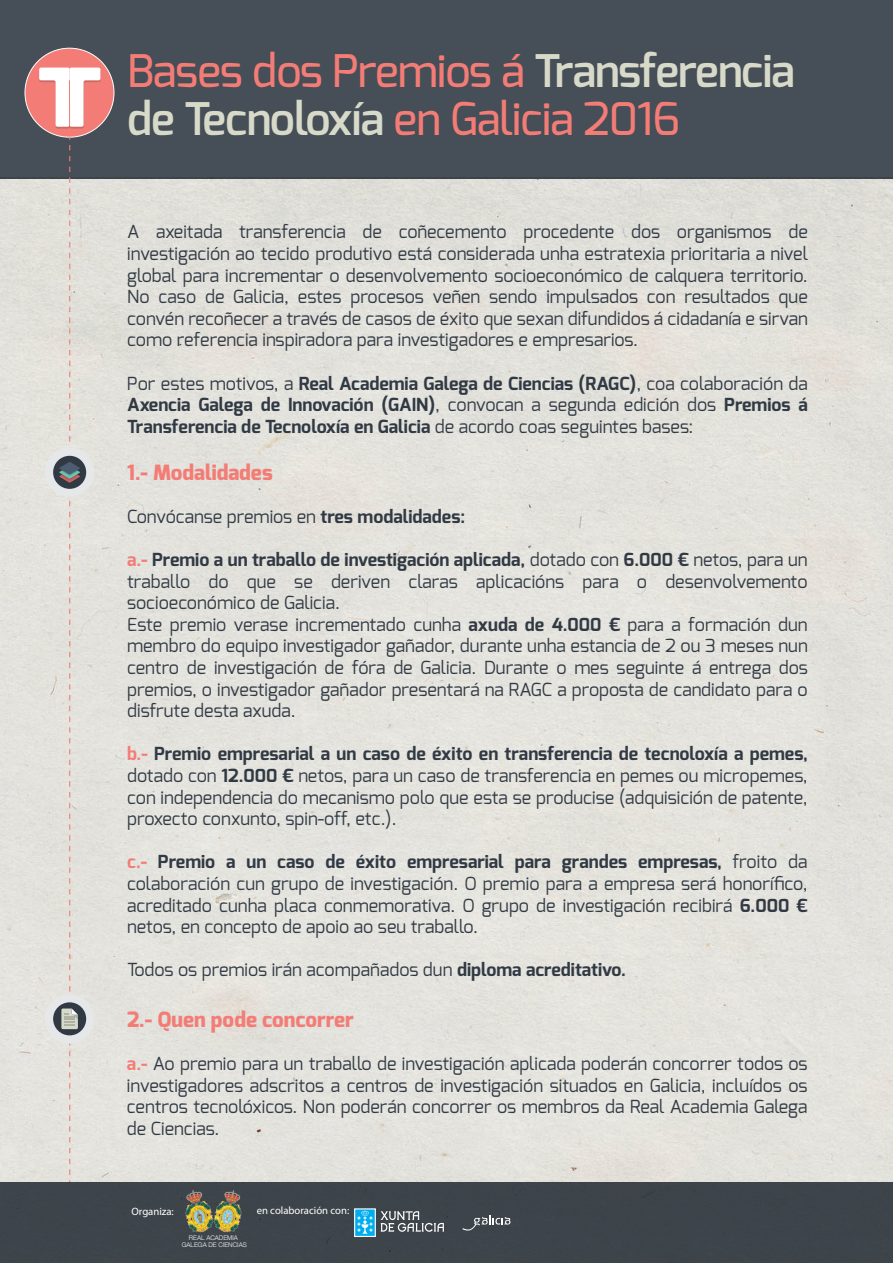
<style>
.page{position:relative;width:893px;height:1263px;background:#fff}
.page>*{position:absolute;margin:0;border:0;box-sizing:border-box;transform-origin:0 0}
.t1{font:500 45px/48.4px "Exo";letter-spacing:-.02em;color:#f37d76}
.t2{font:800 21px "Exo";color:#f37d76}
.t3{font:18px/21.6px "Exo";color:#313a44;text-align:justify}
.t4{font:700 18px/21.6px "Exo";color:#313a44;text-align:justify}
.t5{font:10.65px "Myriad Pro";color:#fff}
.t6{font:300 6.45px/6.4px "Helvetica Neue";color:#fff;text-align:center}
.s1{font-weight:600;color:#d8dac9}
.s2{font-weight:400}
.s3{font-weight:700}
.s4{font-weight:700;color:#f37d76}
</style>
<div class="page">
<div style="left:0;top:178px;width:893px;height:1004px;background:#e4e2dd"></div>
<div style="left:0;top:0;width:893px;height:178px;background:#464e57"></div>
<div style="left:25px;top:48px;width:89px;height:89px;background:#f37d76;border-radius:50%"></div>
<svg style="left:39px;top:68px;width:62px;height:61px"></svg>
<hr style="left:69px;top:80px;width:1px;height:46px;background:#f37d76">
<div style="left:0;top:1182px;width:893px;height:81px;background:#3d444a"></div>
<svg style="left:463px;top:1215px;width:47px;height:15px"></svg>
<div style="left:354px;top:1208px;width:22px;height:29px;background:#00aeef;border:1px solid #fff"></div>
<svg style="left:357px;top:1210px;width:16px;height:24px"></svg>
<svg style="left:381px;top:1211px;width:63px;height:21px"></svg>
<img style="left:181px;top:1191px;width:61px;height:42px">
<div style="left:45px;top:994px;width:49px;height:50px;background:#e6e7e9;border-radius:50%"></div>
<div style="left:53px;top:1002px;width:33px;height:33px;background:#313a44;border-radius:50%"></div>
<div style="left:45px;top:447px;width:49px;height:49px;background:#e6e7e9;border-radius:50%"></div>
<div style="left:53px;top:456px;width:33px;height:33px;background:#313a44;border-radius:50%"></div>
<svg style="left:59px;top:137px;width:21px;height:1046px;background:#d5d2ce"></svg>
<h1 class="t1" style="left:127px;top:46px;width:669px">Bases dos Premios á <span class="s1">Transferencia de Tecnoloxía</span> en Galicia 2016</h1>
<p class="t3" style="left:127px;top:221px;width:682px">A axeitada transferencia de coñecemento procedente dos organismos de investigación ao tecido produtivo está considerada unha estratexia prioritaria a nivel global para incrementar o desenvolvemento socioeconómico de calquera territorio.<br>No caso de Galicia, estes procesos veñen sendo impulsados con resultados que convén recoñecer a través de casos de éxito que sexan difundidos á cidadanía e sirvan como referencia inspiradora para investigadores e empresarios.</p>
<p class="t4" style="left:127px;top:372px;width:682px"><span class="s2">Por estes motivos, a</span> Real Academia Galega de Ciencias (RAGC)<span class="s2">, coa colaboración da </span>Axencia Galega de Innovación (GAIN)<span class="s2">, convocan a segunda edición dos</span> Premios á Transferencia de Tecnoloxía en Galicia <span class="s2">de acordo coas seguintes bases:</span></p>
<p class="t2" style="left:127px;top:458px;width:147px">1.- Modalidades</p>
<p class="t3" style="left:127px;top:505px;width:340px">Convócanse premios en <span class="s3">tres modalidades:</span></p>
<p class="t3" style="left:127px;top:549px;width:682px;text-align:left"><span class="s4">a.-</span> <span class="s3">Premio a un traballo de investigación aplicada,</span> dotado con <span class="s3">6.000 €</span> netos, para un traballo do que se deriven claras aplicacións para o desenvolvemento socioeconómico de Galicia.<br>Este premio verase incrementado cunha <span class="s3">axuda de 4.000 €</span> para a formación dun membro do equipo investigador gañador, durante unha estancia de 2 ou 3 meses nun centro de investigación de fóra de Galicia. Durante o mes seguinte á entrega dos premios, o investigador gañador presentará na RAGC a proposta de candidato para o disfrute desta axuda.</p>
<p class="t3" style="left:127px;top:743px;width:682px"><span class="s4">b.-</span> <span class="s3">Premio empresarial a un caso de éxito en transferencia de tecnoloxía a pemes, </span>dotado con <span class="s3">12.000 €</span> netos, para un caso de transferencia en pemes ou micropemes, con independencia do mecanismo polo que esta se producise (adquisición de patente, proxecto conxunto, spin-off, etc.).</p>
<p class="t3" style="left:127px;top:851px;width:682px"><span class="s4">c.-</span> <span class="s3">Premio a un caso de éxito empresarial para grandes empresas,</span> froito da colaboración cun grupo de investigación. O premio para a empresa será honorífico, acreditado cunha placa conmemorativa. O grupo de investigación recibirá <span class="s3">6.000 € </span>netos, en concepto de apoio ao seu traballo.</p>
<p class="t3" style="left:127px;top:959px;width:500px">Todos os premios irán acompañados dun <span class="s3">diploma acreditativo.</span></p>
<p class="t2" style="left:127px;top:1006px;width:228px">2.- Quen pode concorrer</p>
<p class="t3" style="left:127px;top:1053px;width:682px"><span class="s4">a.-</span> Ao premio para un traballo de investigación aplicada poderán concorrer todos os investigadores adscritos a centros de investigación situados en Galicia, incluídos os centros tecnolóxicos. Non poderán concorrer os membros da Real Academia Galega de Ciencias.</p>
<p class="t5" style="left:132px;top:1205px;width:44px">Organiza:</p>
<p class="t6" style="left:182px;top:1234px;width:66px">REAL ACADEMIA<br>GALEGA DE CIENCIAS</p>
<p class="t5" style="left:257px;top:1204px;width:94px">en colaboración con:</p>
</div>
